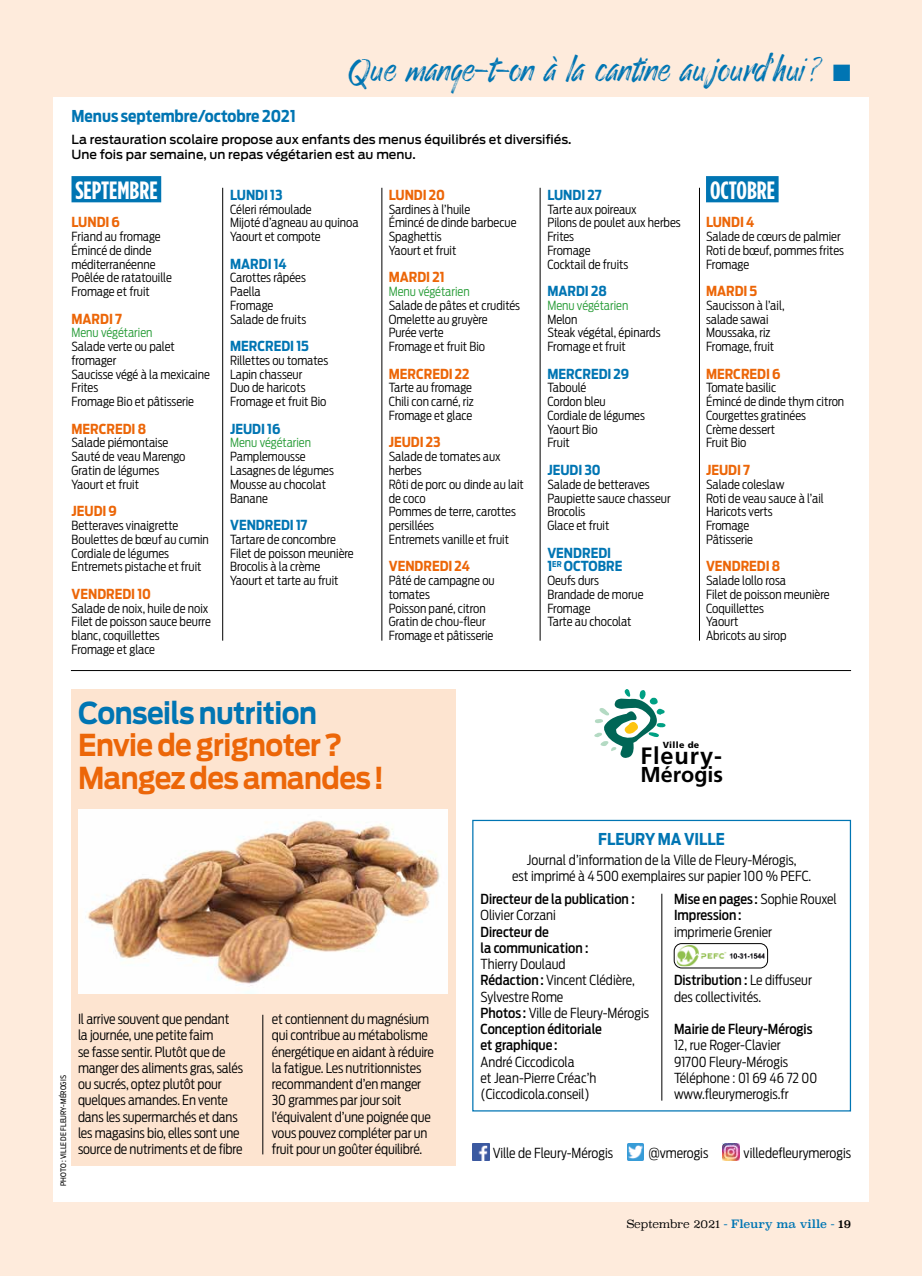
<style>
.page{position:relative;width:922px;height:1276px;background:#fff}
.page>*{position:absolute;margin:0;border:0;box-sizing:border-box;transform-origin:0 0}
.t1{font:33.75px "Enjoythe Ride";color:#0075b3}
.t2{font:700 30px/32.5px "Antenna";letter-spacing:-.02em;color:#ec6608;scale:.9 1}
.t3{font:700 30px "Antenna";letter-spacing:-.02em;color:#0075b3;scale:.9 1}
.t4{font:700 25px "Gotham Condensed";color:#fff}
.t5{font:700 23.62px "Frutiger";letter-spacing:.035em;color:#000}
.t6{font:700 21.62px "Frutiger";color:#000}
.t7{font:700 16.25px "Antenna Cond";color:#0075b3}
.t8{font:300 13.75px/16.2px "Antenna Cond";letter-spacing:-.01em;color:#000}
.t9{font:700 13.75px "Antenna Cond";color:#ec6608}
.t10{font:500 13.75px/16.2px "Antenna Cond";color:#000}
.t11{font:700 13.75px/13.8px "Antenna Cond";color:#0075b3}
.t12{font:300 12.5px/13.8px "Antenna Cond";color:#000}
.t13{font:500 12.5px/15px "Antenna";color:#000}
.t14{font:300 12.5px "Antenna Cond";color:#289c38}
.t15{font:11.25px "Superclarendon";letter-spacing:-.01em;color:#0075b3}
.t16{font:900 8.88px "Frutiger";letter-spacing:.035em;color:#000}
.t17{font:7.5px "Antenna Cond";color:#000}
.s1{font-weight:500}
.s2{font-weight:300}
.s3{font-weight:300;color:#000}
.s4{color:#000}
</style>
<div class="page">
<div style="left:0;top:0;width:921px;height:1276px;background:#feebdc"></div>
<div style="left:53px;top:97px;width:815px;height:1105px;background:#fff"></div>
<div style="left:71px;top:176px;width:90px;height:26px;background:#0075b3"></div>
<div style="left:705px;top:176px;width:73px;height:26px;background:#0075b3"></div>
<div style="left:71px;top:689px;width:384px;height:476px;background:#fde4d0"></div>
<hr style="left:71px;top:670px;width:779px;height:1px;background:#000">
<img style="left:472px;top:1144px;width:17px;height:16px">
<img style="left:627px;top:1144px;width:16px;height:16px">
<img style="left:722px;top:1144px;width:17px;height:16px">
<hr style="left:222px;top:188px;width:1px;height:452px;background:#000">
<hr style="left:381px;top:188px;width:1px;height:452px;background:#000">
<hr style="left:539px;top:188px;width:1px;height:452px;background:#000">
<hr style="left:699px;top:188px;width:1px;height:452px;background:#000">
<img style="left:676px;top:945px;width:88px;height:21px">
<div style="left:674px;top:943px;width:93px;height:25px;border:1px solid #000;border-radius:7px"></div>
<div style="left:472px;top:820px;width:378px;height:291px;border:1px solid #0075b3"></div>
<hr style="left:661px;top:893px;width:1px;height:207px;background:#000">
<hr style="left:262px;top:1014px;width:1px;height:140px;background:#000">
<img style="left:79px;top:809px;width:368px;height:184px">
<svg style="left:594px;top:689px;width:71px;height:69px"></svg>
<h3 class="t7" style="left:71px;top:106px;width:226px">Menus septembre/octobre 2021</h3>
<h1 class="t1" style="left:349px;top:50px;width:503px">Que mange-t-on à la cantine aujourd’hui? ■</h1>
<p class="t13" style="left:71px;top:132px;width:501px">La restauration scolaire propose aux enfants des menus équilibrés et diversifiés.<br>Une fois par semaine, un repas végétarien est au menu.</p>
<h3 class="t4" style="left:75px;top:175px;width:84px">SEPTEMBRE</h3>
<p class="t9" style="left:71px;top:214px;width:50px">LUNDI 6</p>
<p class="t12" style="left:71px;top:230px;width:102px">Friand au fromage<br>Émincé de dinde méditerranéenne<br>Poêlée de ratatouille<br>Fromage et fruit</p>
<p class="t9" style="left:71px;top:310px;width:52px">MARDI 7</p>
<p class="t14" style="left:71px;top:325px;width:82px">Menu végétarien</p>
<p class="t12" style="left:71px;top:340px;width:140px">Salade verte ou palet fromager<br>Saucisse végé à la mexicaine<br>Frites<br>Fromage Bio et pâtisserie</p>
<p class="t9" style="left:71px;top:420px;width:76px">MERCREDI 8</p>
<p class="t12" style="left:71px;top:436px;width:115px">Salade piémontaise<br>Sauté de veau Marengo<br>Gratin de légumes<br>Yaourt et fruit</p>
<p class="t9" style="left:71px;top:503px;width:47px">JEUDI 9</p>
<p class="t12" style="left:71px;top:518px;width:139px">Betteraves vinaigrette<br>Boulettes de bœuf au cumin<br>Cordiale de légumes<br>Entremets pistache et fruit</p>
<p class="t9" style="left:71px;top:585px;width:81px">VENDREDI 10</p>
<p class="t12" style="left:71px;top:601px;width:141px">Salade de noix, huile de noix<br>Filet de poisson sauce beurre blanc, coquillettes<br>Fromage et glace</p>
<p class="t11" style="left:230px;top:188px;width:54px">LUNDI 13</p>
<p class="t12" style="left:230px;top:202px;width:130px">Céleri rémoulade<br>Mijoté d’agneau au quinoa<br>Yaourt et compote</p>
<p class="t11" style="left:230px;top:257px;width:58px">MARDI 14</p>
<p class="t12" style="left:230px;top:271px;width:78px">Carottes râpées<br>Paella<br>Fromage<br>Salade de fruits</p>
<p class="t11" style="left:230px;top:339px;width:80px">MERCREDI 15</p>
<p class="t12" style="left:230px;top:353px;width:99px">Rillettes ou tomates<br>Lapin chasseur<br>Duo de haricots<br>Fromage et fruit Bio</p>
<p class="t11" style="left:230px;top:422px;width:52px">JEUDI 16</p>
<p class="t14" style="left:230px;top:435px;width:82px">Menu végétarien</p>
<p class="t12" style="left:230px;top:450px;width:105px">Pamplemousse<br>Lasagnes de légumes<br>Mousse au chocolat<br>Banane</p>
<p class="t11" style="left:230px;top:518px;width:79px">VENDREDI 17</p>
<p class="t12" style="left:230px;top:532px;width:125px">Tartare de concombre<br>Filet de poisson meunière<br>Brocolis à la crème<br>Yaourt et tarte au fruit</p>
<p class="t9" style="left:388px;top:187px;width:58px">LUNDI 20</p>
<p class="t12" style="left:388px;top:202px;width:129px">Sardines à l’huile<br>Émincé de dinde barbecue<br>Spaghettis<br>Yaourt et fruit</p>
<p class="t9" style="left:388px;top:269px;width:57px">MARDI 21</p>
<p class="t14" style="left:388px;top:284px;width:82px">Menu végétarien</p>
<p class="t12" style="left:388px;top:298px;width:133px">Salade de pâtes et crudités<br>Omelette au gruyère<br>Purée verte<br>Fromage et fruit Bio</p>
<p class="t9" style="left:388px;top:365px;width:82px">MERCREDI 22</p>
<p class="t12" style="left:388px;top:381px;width:86px">Tarte au fromage<br>Chili con carné, riz<br>Fromage et glace</p>
<p class="t9" style="left:388px;top:434px;width:53px">JEUDI 23</p>
<p class="t12" style="left:388px;top:450px;width:137px">Salade de tomates aux herbes<br>Rôti de porc ou dinde au lait de coco<br>Pommes de terre, carottes persillées<br>Entremets vanille et fruit</p>
<p class="t9" style="left:388px;top:558px;width:83px">VENDREDI 24</p>
<p class="t12" style="left:388px;top:573px;width:107px">Pâté de campagne ou tomates<br>Poisson pané, citron<br>Gratin de chou-fleur<br>Fromage et pâtisserie</p>
<p class="t11" style="left:547px;top:188px;width:56px">LUNDI 27</p>
<p class="t12" style="left:547px;top:202px;width:135px">Tarte aux poireaux<br>Pilons de poulet aux herbes<br>Frites<br>Fromage<br>Cocktail de fruits</p>
<p class="t11" style="left:547px;top:284px;width:61px">MARDI 28</p>
<p class="t14" style="left:547px;top:298px;width:82px">Menu végétarien</p>
<p class="t12" style="left:547px;top:312px;width:115px">Melon<br>Steak végétal, épinards<br>Fromage et fruit</p>
<p class="t11" style="left:547px;top:367px;width:83px">MERCREDI 29</p>
<p class="t12" style="left:547px;top:381px;width:99px">Taboulé<br>Cordon bleu<br>Cordiale de légumes<br>Yaourt Bio<br>Fruit</p>
<p class="t11" style="left:547px;top:463px;width:55px">JEUDI 30</p>
<p class="t12" style="left:547px;top:477px;width:125px">Salade de betteraves<br>Paupiette sauce chasseur<br>Brocolis<br>Glace et fruit</p>
<p class="t11" style="left:547px;top:546px;width:77px">VENDREDI<br>1<sup>ER</sup> OCTOBRE</p>
<p class="t12" style="left:547px;top:573px;width:98px">Oeufs durs<br>Brandade de morue<br>Fromage<br>Tarte au chocolat</p>
<h3 class="t4" style="left:709px;top:175px;width:66px">OCTOBRE</h3>
<p class="t9" style="left:705px;top:214px;width:50px">LUNDI 4</p>
<p class="t12" style="left:705px;top:230px;width:139px">Salade de cœurs de palmier<br>Roti de bœuf, pommes frites<br>Fromage</p>
<p class="t9" style="left:705px;top:283px;width:53px">MARDI 5</p>
<p class="t12" style="left:705px;top:298px;width:80px">Saucisson à l’ail, salade sawai<br>Moussaka, riz<br>Fromage, fruit</p>
<p class="t9" style="left:705px;top:365px;width:76px">MERCREDI 6</p>
<p class="t12" style="left:705px;top:381px;width:140px">Tomate basilic<br>Émincé de dinde thym citron<br>Courgettes gratinées<br>Crème dessert<br>Fruit Bio</p>
<p class="t9" style="left:705px;top:462px;width:45px">JEUDI 7</p>
<p class="t12" style="left:705px;top:477px;width:119px">Salade coleslaw<br>Roti de veau sauce à l’ail<br>Haricots verts<br>Fromage<br>Pâtisserie</p>
<p class="t9" style="left:705px;top:558px;width:76px">VENDREDI 8</p>
<p class="t12" style="left:705px;top:573px;width:125px">Salade lollo rosa<br>Filet de poisson meunière<br>Coquillettes<br>Yaourt<br>Abricots au sirop</p>
<h2 class="t3" style="left:78px;top:695px;width:267px">Conseils nutrition</h2>
<h2 class="t2" style="left:78px;top:729px;width:341px">Envie de grignoter?<br>Mangez des amandes!</h2>
<p class="t17" style="left:59px;top:1185px;width:112px;rotate:-90deg">PHOTO : VILLE DE FLEURY-MÉROGIS</p>
<p class="t8" style="left:78px;top:1011px;width:166px">Il arrive souvent que pendant<br>la journée, une petite faim<br>se fasse sentir. Plutôt que de manger des aliments gras, salés ou sucrés, optez plutôt pour quelques amandes. En vente dans les supermarchés et dans les magasins bio, elles sont une source de nutriments et de fibre</p>
<p class="t8" style="left:272px;top:1011px;width:163px">et contiennent du magnésium qui contribue au métabolisme énergétique en aidant à réduire la fatigue. Les nutritionnistes recommandent d’en manger<br>30 grammes par jour soit l’équivalent d’une poignée que vous pouvez compléter par un fruit pour un goûter équilibré.</p>
<p class="t16" style="left:662px;top:739px;width:38px">Ville de</p>
<h3 class="t5" style="left:640px;top:741px;width:83px">Fleury-</h3>
<h3 class="t6" style="left:640px;top:761px;width:84px">Mérogis</h3>
<h3 class="t7" style="left:598px;top:829px;width:128px">FLEURY MA VILLE</h3>
<p class="t8" style="left:512px;top:851px;width:301px;text-align:center">Journal d’information de la Ville de Fleury-Mérogis,<br>est imprimé à 4500 exemplaires sur papier 100 % PEFC.</p>
<p class="t10" style="left:480px;top:891px;width:156px">Directeur de la publication :</p>
<p class="t8" style="left:480px;top:907px;width:77px">Olivier Corzani</p>
<p class="t10" style="left:480px;top:923px;width:109px">Directeur de<br>la communication :</p>
<p class="t8" style="left:480px;top:956px;width:170px">Thierry Doulaud<br><span class="s1">Rédaction:</span> Vincent Clédière,<br>Sylvestre Rome<br><span class="s1">Photos :</span> Ville de Fleury-Mérogis<br><span class="s1">Conception éditoriale<br>et graphique :</span></p>
<p class="t8" style="left:480px;top:1053px;width:117px">André Ciccodicola<br>et Jean-Pierre Créac’h (Ciccodicola.conseil)</p>
<p class="t10" style="left:674px;top:891px;width:164px">Mise en pages : <span class="s2">Sophie Rouxel<br></span>Impression:</p>
<p class="t8" style="left:674px;top:923px;width:99px">imprimerie Grenier</p>
<p class="t8" style="left:674px;top:972px;width:139px"><span class="s1">Distribution :</span> Le diffuseur des collectivités.</p>
<p class="t10" style="left:674px;top:1021px;width:140px">Mairie de Fleury-Mérogis</p>
<p class="t8" style="left:674px;top:1037px;width:145px">12, rue Roger-Clavier<br>91700 Fleury-Mérogis<br>Téléphone : 01 69 46 72 00 www.fleurymerogis.fr</p>
<p class="t8" style="left:492px;top:1145px;width:122px">Ville de Fleury-Mérogis</p>
<p class="t8" style="left:648px;top:1145px;width:61px">@vmerogis</p>
<p class="t8" style="left:743px;top:1145px;width:109px">villedefleurymerogis</p>
<p class="t15" style="left:626px;top:1216px;width:226px"><span class="s3">Septembre 2021</span> - Fleury ma ville - <span class="s4">19</span></p>
</div>
